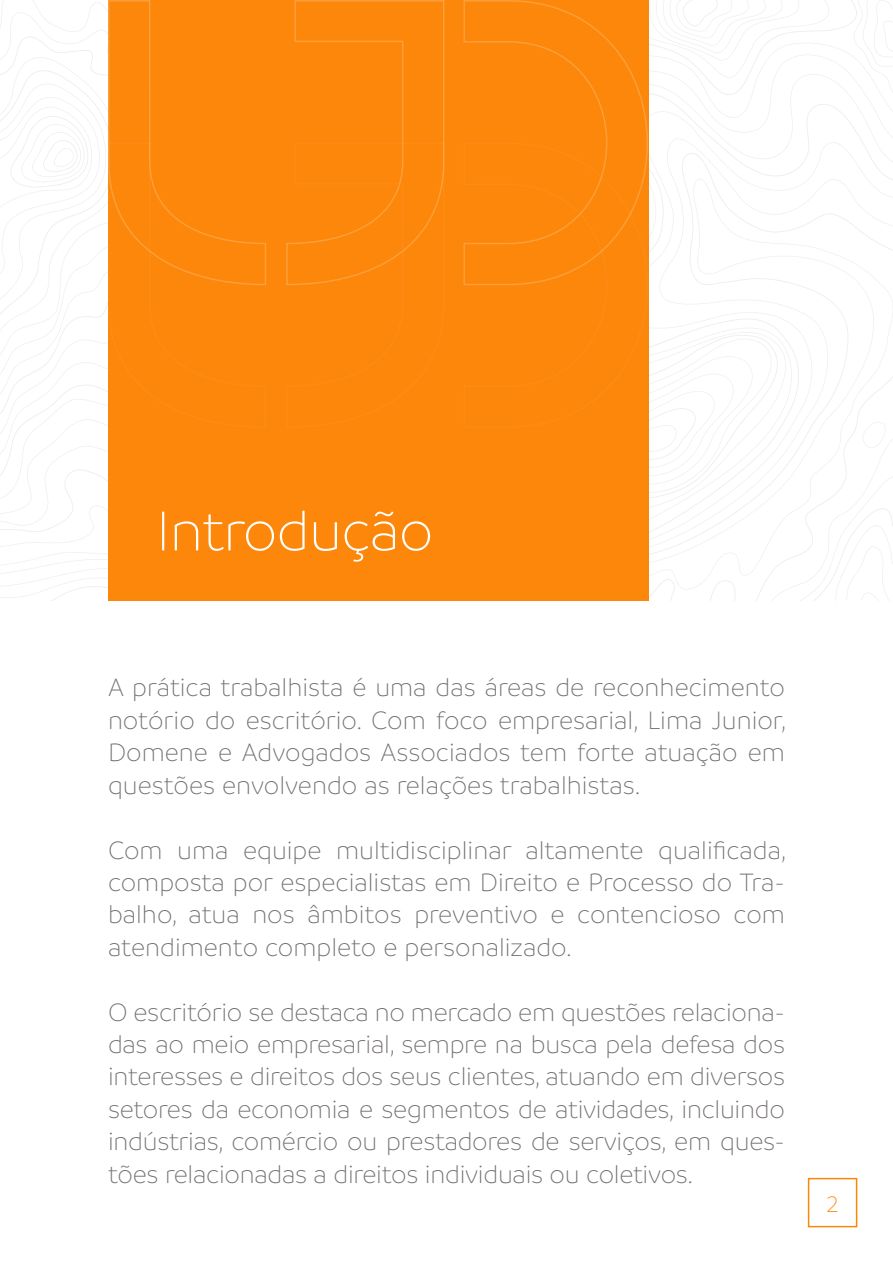
<style>
.page{position:relative;width:893px;height:1263px;background:#fff}
.page>*{position:absolute;margin:0;border:0;box-sizing:border-box;transform-origin:0 0}
.t1{font:300 60px "Branding";letter-spacing:-.01em;color:#fff}
.t2{font:300 27px/32.4px "Branding";color:#726d6e;text-align:justify}
.t3{font:300 24px "Branding";color:#fc870a}
</style>
<div class="page">
<div style="left:808px;top:1178px;width:49px;height:49px;border:2px solid #fc870a"></div>
<svg style="left:0;top:0;width:893px;height:600px"></svg>
<div style="left:108px;top:0;width:540px;height:600px;background:#fc870a"></div>
<svg style="left:464px;top:286px;width:185px;height:143px"></svg>
<svg style="left:107px;top:286px;width:159px;height:143px"></svg>
<svg style="left:286px;top:0;width:159px;height:286px"></svg>
<svg style="left:463px;top:0;width:186px;height:286px"></svg>
<svg style="left:107px;top:0;width:159px;height:286px"></svg>
<h1 class="t1" style="left:156px;top:500px;width:279px">Introdução</h1>
<p class="t2" style="left:108px;top:672px;width:680px">A prática trabalhista é uma das áreas de reconhecimento notório do escritório. Com foco empresarial, Lima Junior, Domene e Advogados Associados tem forte atuação em questões envolvendo as relações trabalhistas.</p>
<p class="t2" style="left:108px;top:834px;width:680px">Com uma equipe multidisciplinar altamente qualificada, composta por especialistas em Direito e Processo do Tra&shy;balho, atua nos âmbitos preventivo e contencioso com atendimento completo e personalizado.</p>
<p class="t2" style="left:108px;top:996px;width:678px">O escritório se destaca no mercado em questões relaciona&shy;das ao meio empresarial, sempre na busca pela defesa dos interesses e direitos dos seus clientes, atuando em diversos setores da economia e segmentos de atividades, incluindo indústrias, comércio ou prestadores de serviços, em ques&shy;tões relacionadas a direitos individuais ou coletivos.</p>
<p class="t3" style="left:827px;top:1192px;width:14px">2</p>
</div>
